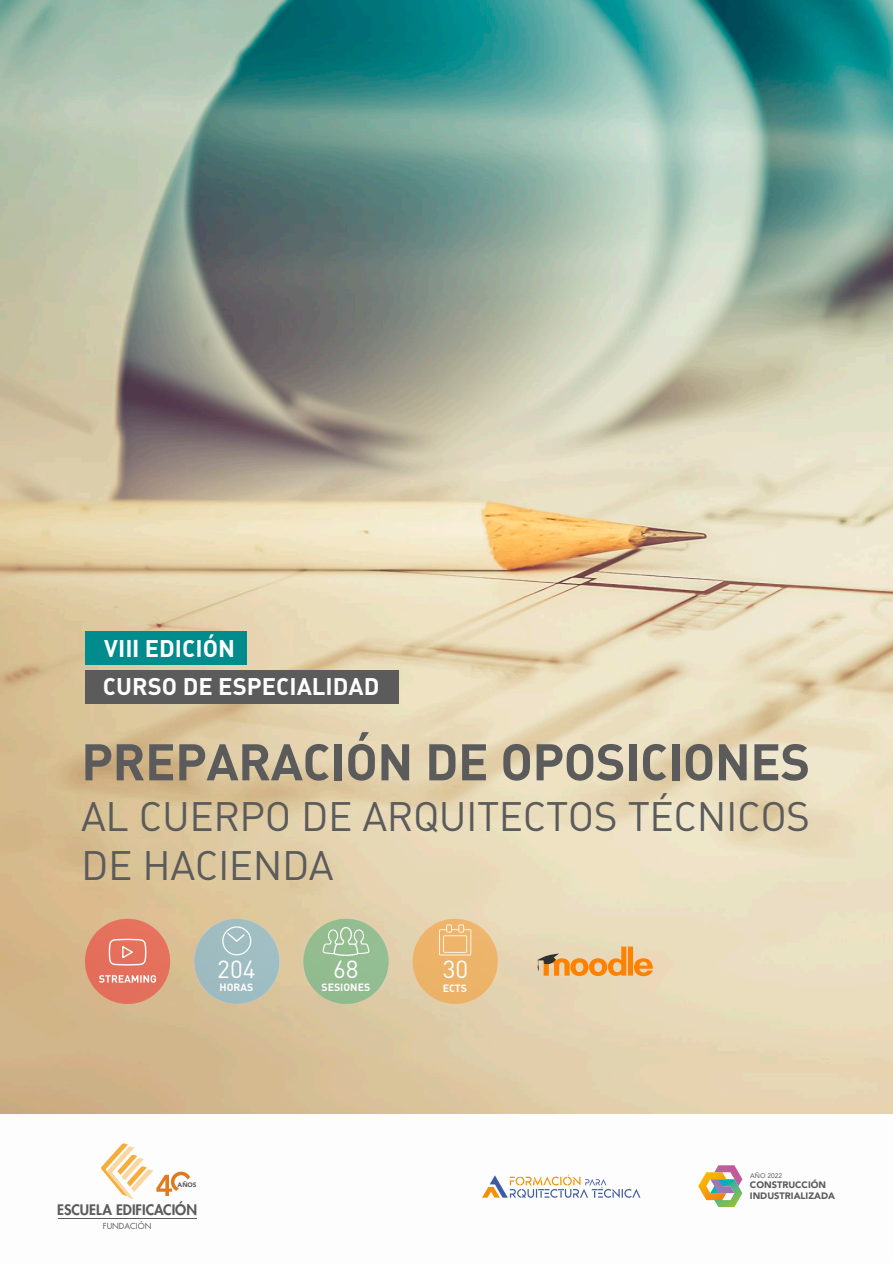
<style>
.page{position:relative;width:893px;height:1263px;background:#fff}
.page>*{position:absolute;margin:0;border:0;box-sizing:border-box;transform-origin:0 0}
.t1{font:700 50.7px "DIN Alternate";letter-spacing:-.01em;color:#5c5b5b}
.t2{font:40.65px/49.2px "DIN Alternate";letter-spacing:-.015em;color:#5c5b5b}
.t3{font:24.45px "DIN Pro";color:#fdfdfd}
.t4{font:700 23.85px "DIN Alternate";color:#fdfdfd}
.t5{font:800 14.1px "Futura Std";color:#5c5b5b}
.t6{font:700 10.5px "DIN Alternate";color:#fdfdfd}
.t7{font:900 9.3px/10.5px "Avenir LT Std";color:#5c5b5b}
.t8{font:8.1px "Futura Std";color:#5c5b5b}
.t9{font:6.6px "Avenir LT Std";color:#5c5b5b}
.t10{font:900 6.45px "Avenir LT Std";color:#5c5b5b}
.s1{font-family:"Arial"}
</style>
<div class="page">
<img style="left:0;top:0;width:893px;height:1114px">
<svg style="left:482px;top:1174px;width:158px;height:24px"></svg>
<svg style="left:698px;top:1165px;width:44px;height:42px"></svg>
<svg style="left:101px;top:1143px;width:89px;height:56px"></svg>
<hr style="left:58px;top:1218px;width:138px;height:1px;background:#5c5b5b">
<div style="left:413px;top:919px;width:85px;height:85px;background:#ecb469;border-radius:50%"></div>
<svg style="left:439px;top:924px;width:32px;height:31px"></svg>
<div style="left:194px;top:919px;width:85px;height:85px;background:#9ebcc2;border-radius:50%"></div>
<svg style="left:222px;top:926px;width:29px;height:29px"></svg>
<div style="left:303px;top:919px;width:85px;height:85px;background:#93bc90;border-radius:50%"></div>
<svg style="left:322px;top:927px;width:48px;height:29px"></svg>
<div style="left:85px;top:919px;width:85px;height:85px;background:#e4705c;border-radius:50%"></div>
<svg style="left:108px;top:938px;width:39px;height:28px"></svg>
<svg style="left:99px;top:975px;width:57px;height:8px"></svg>
<div style="left:85px;top:670px;width:313px;height:34px;background:#5c5b5b"></div>
<div style="left:85px;top:631px;width:162px;height:34px;background:#008b8c"></div>
<svg style="left:537px;top:946px;width:116px;height:30px;background:#e9b26f"></svg>
<p class="t4" style="left:104px;top:639px;width:132px">VII<span class="s1">I</span> EDICIÓN</p>
<p class="t4" style="left:103px;top:677px;width:278px">CURSO DE ESPECIALIDAD</p>
<p class="t1" style="left:81px;top:742px;width:730px">PREPARACIÓN DE OPOSICIONES</p>
<p class="t2" style="left:81px;top:796px;width:730px">AL CUERPO DE ARQUITECTOS TÉCNICOS<br>DE HACIENDA</p>
<p class="t3" style="left:217px;top:959px;width:40px">204</p>
<p class="t6" style="left:220px;top:983px;width:35px">HORAS</p>
<p class="t3" style="left:333px;top:959px;width:27px">68</p>
<p class="t6" style="left:322px;top:983px;width:50px">SESIONES</p>
<p class="t3" style="left:443px;top:959px;width:27px">30</p>
<p class="t6" style="left:443px;top:984px;width:26px">ECTS</p>
<p class="t10" style="left:178px;top:1181px;width:21px">AÑOS</p>
<p class="t5" style="left:57px;top:1204px;width:141px">ESCUELA EDIFICACIÓN</p>
<p class="t8" style="left:103px;top:1222px;width:50px">FUNDACIÓN</p>
<p class="t9" style="left:750px;top:1173px;width:34px">AÑO 2022</p>
<p class="t7" style="left:750px;top:1180px;width:87px">CONSTRUCCIÓN<br>INDUSTRIALIZADA</p>
</div>
